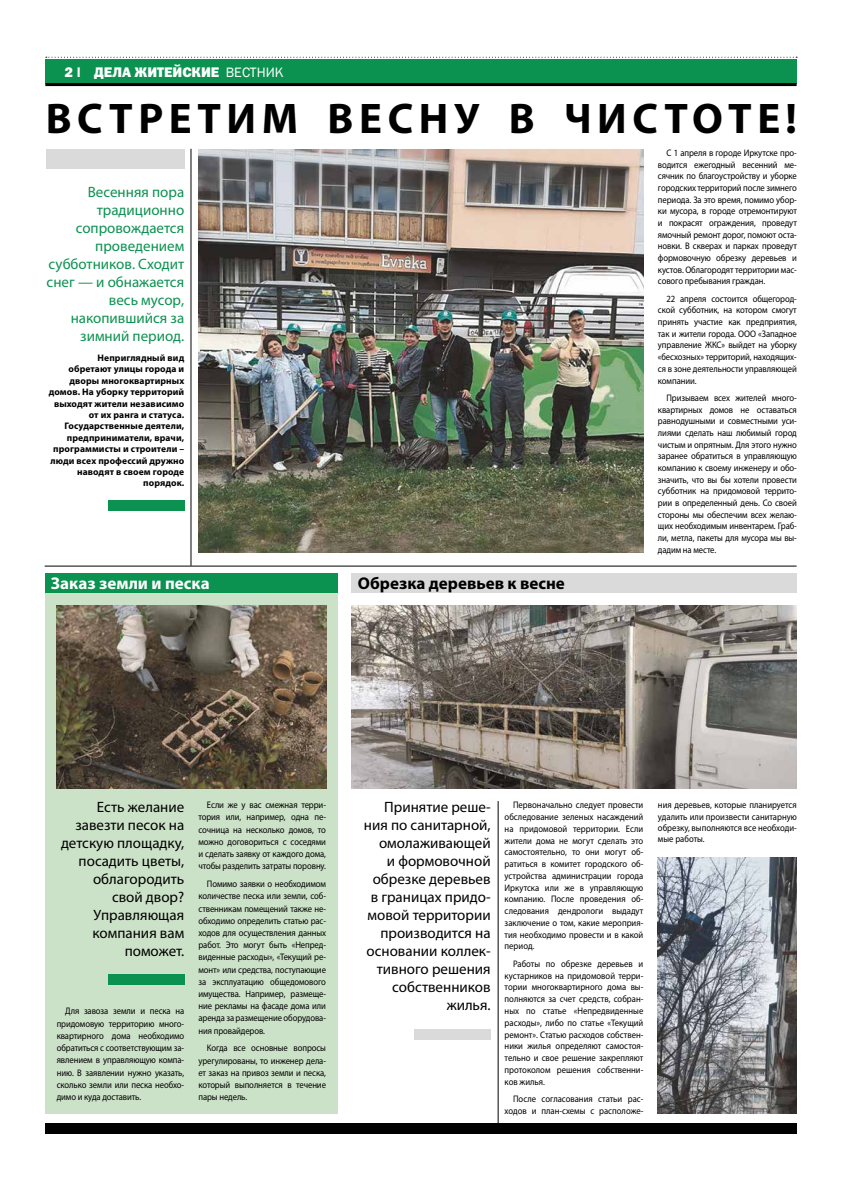
<style>
.page{position:relative;width:842px;height:1191px;background:#fff}
.page>*{position:absolute;margin:0;border:0;box-sizing:border-box;transform-origin:0 0}
.t1{font:700 43px "Myriad Pro";letter-spacing:.13em;color:#000}
.t2{font:700 17px "Myriad Pro";color:#000}
.t3{font:700 17px "Myriad Pro";color:#fff}
.t4{font:15px/18px "Myriad Pro";color:#000;text-align:right}
.t5{font:15px/18px "Myriad Pro";color:#0b9250;text-align:right}
.t6{font:14px "Franklin Gothic Heavy C";color:#fff}
.t7{font:9.5px/11.7px "Myriad Pro";letter-spacing:-.01em;color:#000;text-align:justify;scale:.91 1}
.t8{font:700 9.5px/11.4px "Myriad Pro";letter-spacing:.01em;color:#000;text-align:right}
.s1{font-family:"Franklin Gothic"}
</style>
<div class="page">
<img style="left:657px;top:857px;width:140px;height:256px">
<img style="left:199px;top:149px;width:445px;height:404px">
<div style="left:45px;top:59px;width:752px;height:24px;background:#0b9250"></div>
<hr style="left:45px;top:83px;width:752px;height:3px;background:#000">
<svg style="left:46px;top:57px;width:751px;height:1px"></svg>
<div style="left:45px;top:1123px;width:752px;height:11px;background:#000"></div>
<hr style="left:191px;top:149px;width:1px;height:417px;background:#000">
<div style="left:46px;top:149px;width:138px;height:20px;background:#dbdada"></div>
<div style="left:108px;top:500px;width:76px;height:11px;background:#0b9250"></div>
<div style="left:45px;top:573px;width:292px;height:540px;background:#cce2c8"></div>
<hr style="left:498px;top:801px;width:1px;height:322px;background:#000">
<div style="left:415px;top:1029px;width:76px;height:11px;background:#dbdada"></div>
<img style="left:57px;top:605px;width:269px;height:183px">
<div style="left:108px;top:974px;width:76px;height:10px;background:#0b9250"></div>
<hr style="left:45px;top:566px;width:752px;height:1px;background:#000">
<div style="left:351px;top:573px;width:446px;height:20px;background:#dbdada"></div>
<div style="left:45px;top:573px;width:292px;height:20px;background:#0b9250"></div>
<img style="left:352px;top:605px;width:445px;height:183px">
<h3 class="t6" style="left:65px;top:64px;width:221px">2 | ДЕЛА ЖИТЕЙСКИЕ <span class="s1">ВЕСТНИК</span></h3>
<h1 class="t1" style="left:46px;top:91px;width:753px">ВСТРЕТИМ ВЕСНУ В ЧИСТОТЕ!</h1>
<h3 class="t5" style="left:47px;top:183px;width:139px">Весенняя пора традиционно сопровождается проведением субботников. Сходит снег — и обнажается весь мусор, накопившийся за зимний период.</h3>
<p class="t8" style="left:49px;top:352px;width:137px">Неприглядный вид<br>обретают улицы города и дворы многоквартирных домов. На уборку территорий выходят жители независимо от их ранга и статуса.<br>Государственные деятели, предприниматели, врачи, программисты и строители – люди всех профессий дружно наводят в своем городе порядок.</p>
<h2 class="t3" style="left:51px;top:572px;width:160px">Заказ земли и песка</h2>
<h2 class="t2" style="left:358px;top:572px;width:209px">Обрезка деревьев к весне</h2>
<p class="t7" style="left:658px;top:147px;width:154px;text-indent:9px">С 1 апреля в городе Иркутске про&shy;водится ежегодный весенний ме&shy;сячник по благоустройству и уборке городских территорий после зимнего периода. За это время, помимо убор&shy;ки мусора, в городе отремонтируют и покрасят ограждения, проведут ямочный ремонт дорог, помоют оста&shy;новки. В скверах и парках проведут формовочную обрезку деревьев и кустов. Облагородят территории мас&shy;сового пребывания граждан.</p>
<p class="t7" style="left:658px;top:292px;width:154px;text-indent:9px">22 апреля состоится общегород&shy;ской субботник, на котором смогут принять участие как предприятия, так и жители города. ООО «Западное управление ЖКС» выйдет на уборку «бесхозных» территорий, находящих&shy;ся в зоне деятельности управляющей компании.</p>
<p class="t7" style="left:658px;top:392px;width:154px;text-indent:9px">Призываем всех жителей много&shy;квартирных домов не оставаться равнодушными и совместными уси&shy;лиями сделать наш любимый город чистым и опрятным. Для этого нужно заранее обратиться в управляющую компанию к своему инженеру и обо&shy;значить, что вы бы хотели провести субботник на придомовой террито&shy;рии в определенный день. Со своей стороны мы обеспечим всех желаю&shy;щих необходимым инвентарем. Граб&shy;ли, метла, пакеты для мусора мы вы&shy;дадим на месте.</p>
<h3 class="t4" style="left:61px;top:798px;width:125px">Есть желание завезти песок на детскую площадку, посадить цветы, облагородить свой двор?<br>Управляющая компания вам поможет.</h3>
<p class="t7" style="left:57px;top:1004px;width:142px;line-height:12.3px;text-indent:9px">Для завоза земли и песка на придомовую территорию много&shy;квартирного дома необходимо обратиться с соответствующим за&shy;явлением в управляющую компа&shy;нию. В заявлении нужно указать, сколько земли или песка необхо&shy;димо и куда доставить.</p>
<p class="t7" style="left:198px;top:798px;width:142px;line-height:12.2px;text-indent:9px">Если же у вас смежная терри&shy;тория или, например, одна пе&shy;сочница на несколько домов, то можно договориться с соседями и сделать заявку от каждого дома, чтобы разделить затраты поровну.</p>
<p class="t7" style="left:198px;top:877px;width:142px;line-height:12.2px;text-indent:9px">Помимо заявки о необходимом количестве песка или земли, соб&shy;ственникам помещений также не&shy;обходимо определить статью рас&shy;ходов для осуществления данных работ. Это могут быть «Непред&shy;виденные расходы», «Текущий ре&shy;монт» или средства, поступающие за эксплуатацию общедомового имущества. Например, размеще&shy;ние рекламы на фасаде дома или аренда за размещение оборудова&shy;ния провайдеров.</p>
<p class="t7" style="left:198px;top:1042px;width:142px;line-height:12.2px;text-indent:9px">Когда все основные вопросы урегулированы, то инженер дела&shy;ет заказ на привоз земли и песка, который выполняется в течение пары недель.</p>
<h3 class="t4" style="left:364px;top:798px;width:128px">Принятие реше&shy;ния по санитарной, омолаживающей<br>и формовочной обрезке деревьев в границах придо&shy;мовой территории производится на основании коллек&shy;тивного решения собственников жилья.</h3>
<p class="t7" style="left:505px;top:799px;width:154px;text-indent:9px">Первоначально следует провести обследование зеленых насаждений на придомовой территории. Если жители дома не могут сделать это самостоятельно, то они могут об&shy;ратиться в комитет городского об&shy;устройства администрации города Иркутска или же в управляющую компанию. После проведения об&shy;следования дендрологи выдадут заключение о том, какие мероприя&shy;тия необходимо провести и в какой период.</p>
<p class="t7" style="left:505px;top:957px;width:154px;text-indent:9px">Работы по обрезке деревьев и кустарников на придомовой терри&shy;тории многоквартирного дома вы&shy;полняются за счет средств, собран&shy;ных по статье «Непредвиденные расходы», либо по статье «Текущий ремонт». Статью расходов собствен&shy;ники жилья определяют самостоя&shy;тельно и свое решение закрепляют протоколом решения собственни&shy;ков жилья.</p>
<p class="t7" style="left:505px;top:1092px;width:154px;text-align:right">После согласования статьи рас&shy;ходов и план-схемы с расположе-</p>
<p class="t7" style="left:658px;top:799px;width:154px;line-height:11.4px">ния деревьев, которые планируется удалить или произвести санитарную обрезку, выполняются все необходи&shy;мые работы.</p>
</div>
